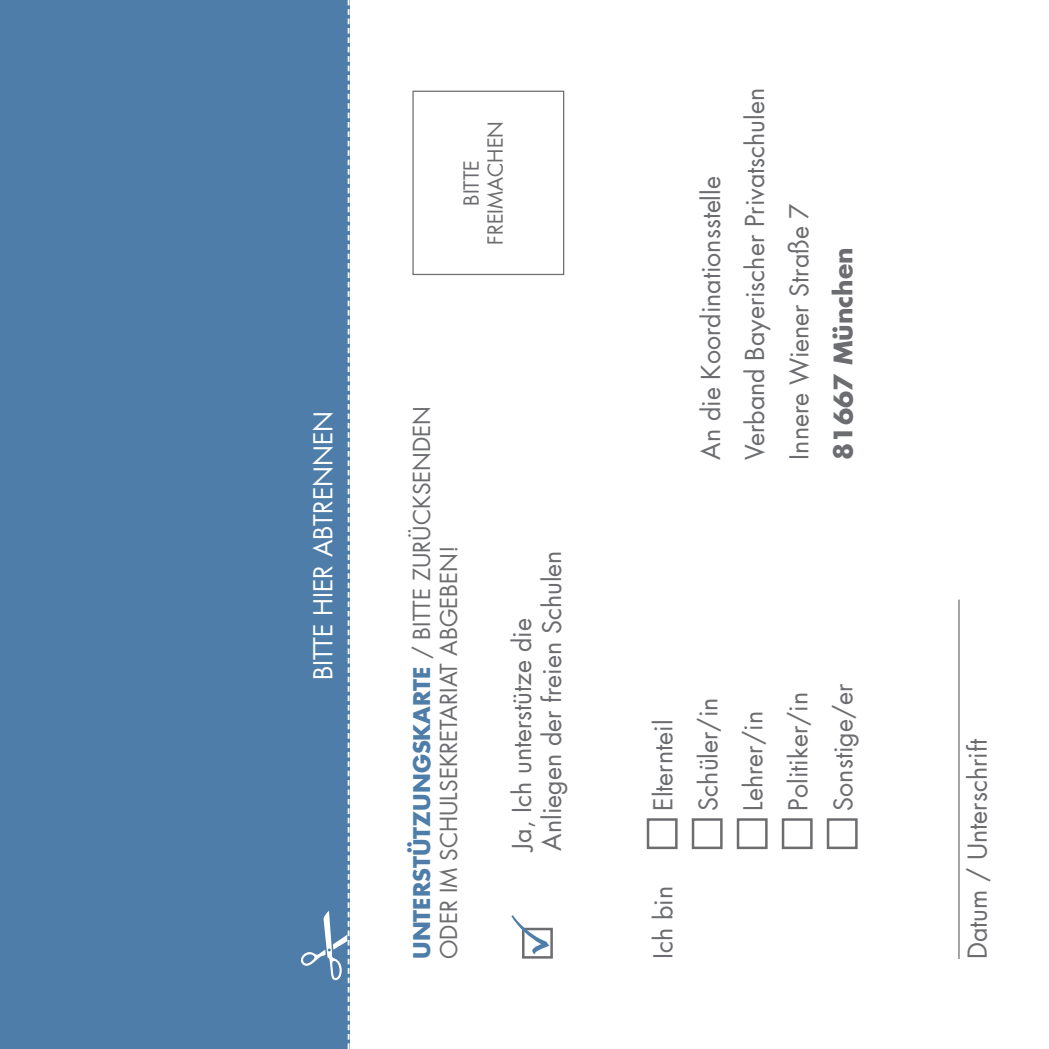
<style>
.page{position:relative;width:1049px;height:1049px;background:#fff}
.page>*{position:absolute;margin:0;border:0;box-sizing:border-box;transform-origin:0 0}
.t1{font:25px/45px "Futura";color:#6c6d70}
.t2{font:25px "Futura";color:#fff}
.t3{font:700 25px "Futura";color:#6c6d70}
.t4{font:22.5px/27px "Futura";color:#6c6d70}
.t5{font:20px/24px "Futura";color:#6c6d70;text-align:center}
.s1{font-weight:700;color:#4d7da8}
</style>
<div class="page">
<div style="left:0;top:0;width:349px;height:1049px;background:#4d7da8"></div>
<div style="left:412px;top:91px;width:152px;height:184px;border:1px solid #6c6d70"></div>
<div style="left:647px;top:818px;width:31px;height:31px;border:2px solid #6c6d70"></div>
<div style="left:692px;top:818px;width:30px;height:31px;border:2px solid #6c6d70"></div>
<div style="left:737px;top:818px;width:31px;height:31px;border:2px solid #6c6d70"></div>
<div style="left:782px;top:818px;width:30px;height:31px;border:2px solid #6c6d70"></div>
<div style="left:827px;top:818px;width:31px;height:31px;border:2px solid #6c6d70"></div>
<div style="left:522px;top:928px;width:31px;height:30px;border:2px solid #6c6d70"></div>
<hr style="left:958px;top:600px;width:1px;height:359px;background:#6c6d70">
<svg style="left:347px;top:0;width:2px;height:1049px"></svg>
<svg style="left:522px;top:927px;width:27px;height:28px"></svg>
<p class="t5" style="left:460px;top:245px;width:125px;rotate:-90deg">BITTE<br>FREIMACHEN</p>
<p class="t2" style="left:307px;top:680px;width:271px;rotate:-90deg">BITTE HIER ABTRENNEN</p>
<p class="t4" style="left:409px;top:959px;width:555px;rotate:-90deg"><span class="s1">UNTERSTÜTZUNGSKARTE</span> / BITTE ZURÜCKSENDEN<br>ODER IM SCHULSEKRETARIAT ABGEBEN!</p>
<p class="t1" style="left:507px;top:850px;width:302px;line-height:30px;rotate:-90deg">Ja, Ich unterstütze die<br>Anliegen der freien Schulen</p>
<p class="t1" style="left:689px;top:460px;width:373px;line-height:44.2px;rotate:-90deg">An die Koordinationsstelle<br>Verband Bayerischer Privatschulen<br>Innere Wiener Straße 7</p>
<p class="t3" style="left:827px;top:460px;width:214px;rotate:-90deg">81667 München</p>
<p class="t1" style="left:641px;top:810px;width:128px;rotate:-90deg">Elternteil<br>Schüler/in<br>Lehrer/in<br>Politiker/in<br>Sonstige/er</p>
<p class="t1" style="left:641px;top:959px;width:74px;rotate:-90deg">Ich bin</p>
<p class="t1" style="left:955px;top:959px;width:221px;rotate:-90deg">Datum / Unterschrift</p>
</div>
